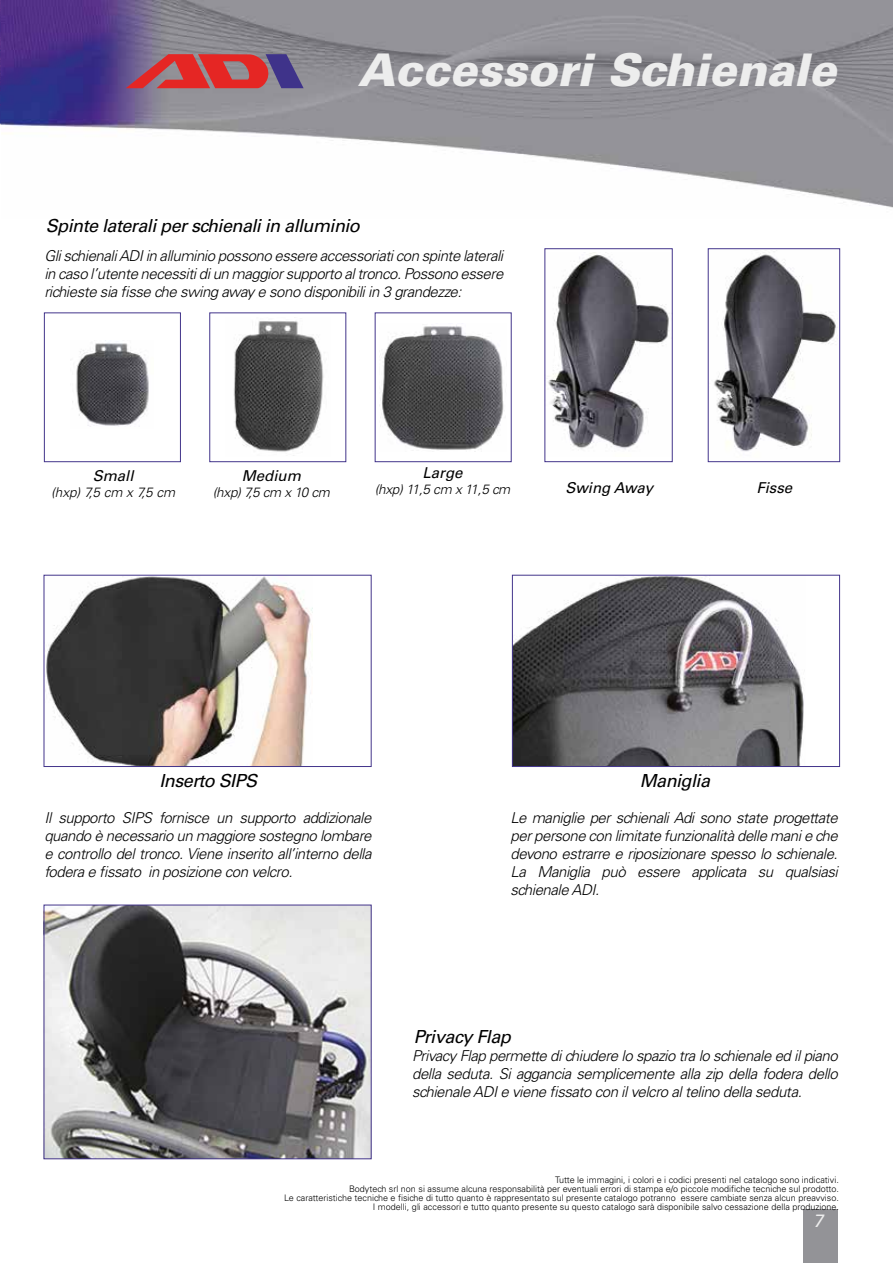
<style>
.page{position:relative;width:893px;height:1263px;background:#fff}
.page>*{position:absolute;margin:0;border:0;box-sizing:border-box;transform-origin:0 0}
.t1{font:italic 900 45px "Univers LT Std";color:#ededed}
.t2{font:italic 18px "Univers LT Std";letter-spacing:-.03em;color:#000}
.t3{font:italic 18px "Univers LT Std";color:#ededed}
.t4{font:italic 300 15px/18px "Univers LT Std";letter-spacing:-.03em;color:#000;text-align:justify}
.t5{font:italic 15px "Univers LT Std";color:#000}
.t6{font:italic 300 13.5px "Univers LT Std";letter-spacing:-.02em;color:#000}
.t7{font:300 9px/9px "Univers LT Std";color:#000;text-align:right}
</style>
<div class="page">
<div style="left:803px;top:1209px;width:34px;height:54px;background:#939397"></div>
<img style="left:0;top:0;width:893px;height:208px">
<svg style="left:126px;top:54px;width:178px;height:34px;background:#ad4a5a"></svg>
<img style="left:548px;top:252px;width:122px;height:198px">
<div style="left:545px;top:248px;width:127px;height:214px;border:1px solid #43358b"></div>
<img style="left:714px;top:253px;width:122px;height:199px">
<div style="left:708px;top:248px;width:132px;height:214px;border:1px solid #43358b"></div>
<img style="left:72px;top:342px;width:77px;height:85px">
<div style="left:44px;top:313px;width:137px;height:149px;border:1px solid #43358b"></div>
<img style="left:233px;top:321px;width:91px;height:135px">
<div style="left:209px;top:313px;width:137px;height:149px;border:1px solid #43358b"></div>
<img style="left:382px;top:325px;width:122px;height:125px">
<img style="left:514px;top:577px;width:290px;height:188px">
<div style="left:512px;top:575px;width:328px;height:192px;border:1px solid #43358b"></div>
<img style="left:46px;top:577px;width:266px;height:188px">
<div style="left:44px;top:575px;width:327px;height:192px;border:1px solid #43358b"></div>
<img style="left:46px;top:907px;width:323px;height:250px">
<div style="left:44px;top:905px;width:327px;height:254px;border:1px solid #43358b"></div>
<h1 class="t1" style="left:358px;top:41px;width:480px">Accessori Schienale</h1>
<p class="t2" style="left:46px;top:215px;width:316px">Spinte laterali per schienali in alluminio</p>
<p class="t4" style="left:44px;top:246px;width:460px">Gli schienali ADI in alluminio possono essere accessoriati con spinte laterali in caso l’utente necessiti di un maggior supporto al tronco. Possono essere richieste sia fisse che swing away e sono disponibili in 3 grandezze:</p>
<p class="t5" style="left:93px;top:467px;width:43px">Small</p>
<p class="t6" style="left:51px;top:484px;width:126px">(hxp) 7,5 cm x 7,5 cm</p>
<p class="t5" style="left:242px;top:466px;width:61px">Medium</p>
<p class="t6" style="left:213px;top:484px;width:119px">(hxp) 7,5 cm x 10 cm</p>
<p class="t5" style="left:422px;top:464px;width:42px">Large</p>
<p class="t6" style="left:375px;top:481px;width:137px">(hxp) 11,5 cm x 11,5 cm</p>
<p class="t5" style="left:566px;top:479px;width:89px">Swing Away</p>
<p class="t5" style="left:756px;top:479px;width:38px">Fisse</p>
<p class="t2" style="left:160px;top:770px;width:70px">Inserto SIPS</p>
<p class="t2" style="left:640px;top:770px;width:72px">Maniglia</p>
<p class="t4" style="left:44px;top:809px;width:329px">Il supporto SIPS fornisce un supporto addizionale quando è necessario un maggiore sostegno lombare e controllo del tronco. Viene inserito all’interno della fodera e fissato in posizione con velcro.</p>
<p class="t4" style="left:511px;top:809px;width:329px">Le maniglie per schienali Adi sono state progettate per persone con limitate funzionalità delle mani e che devono estrarre e riposizionare spesso lo schienale.<br>La Maniglia può essere applicata su qualsiasi schienale ADI.</p>
<p class="t2" style="left:414px;top:1026px;width:99px">Privacy Flap</p>
<p class="t4" style="left:412px;top:1047px;width:427px">Privacy Flap permette di chiudere lo spazio tra lo schienale ed il piano della seduta. Si aggancia semplicemente alla zip della fodera dello schienale ADI e viene fissato con il velcro al telino della seduta.</p>
<p class="t7" style="left:284px;top:1175px;width:556px">Tutte le immagini, i colori e i codici presenti nel catalogo sono indicativi.<br>Bodytech srl non si assume alcuna responsabilità per eventuali errori di stampa e/o piccole modifiche tecniche sul prodotto.<br>Le caratteristiche tecniche e fisiche di tutto quanto è rappresentato sul presente catalogo potranno essere cambiate senza alcun preavviso.<br>I modelli, gli accessori e tutto quanto presente su questo catalogo sarà disponibile salvo cessazione della produzione.</p>
<p class="t3" style="left:813px;top:1209px;width:12px">7</p>
</div>
